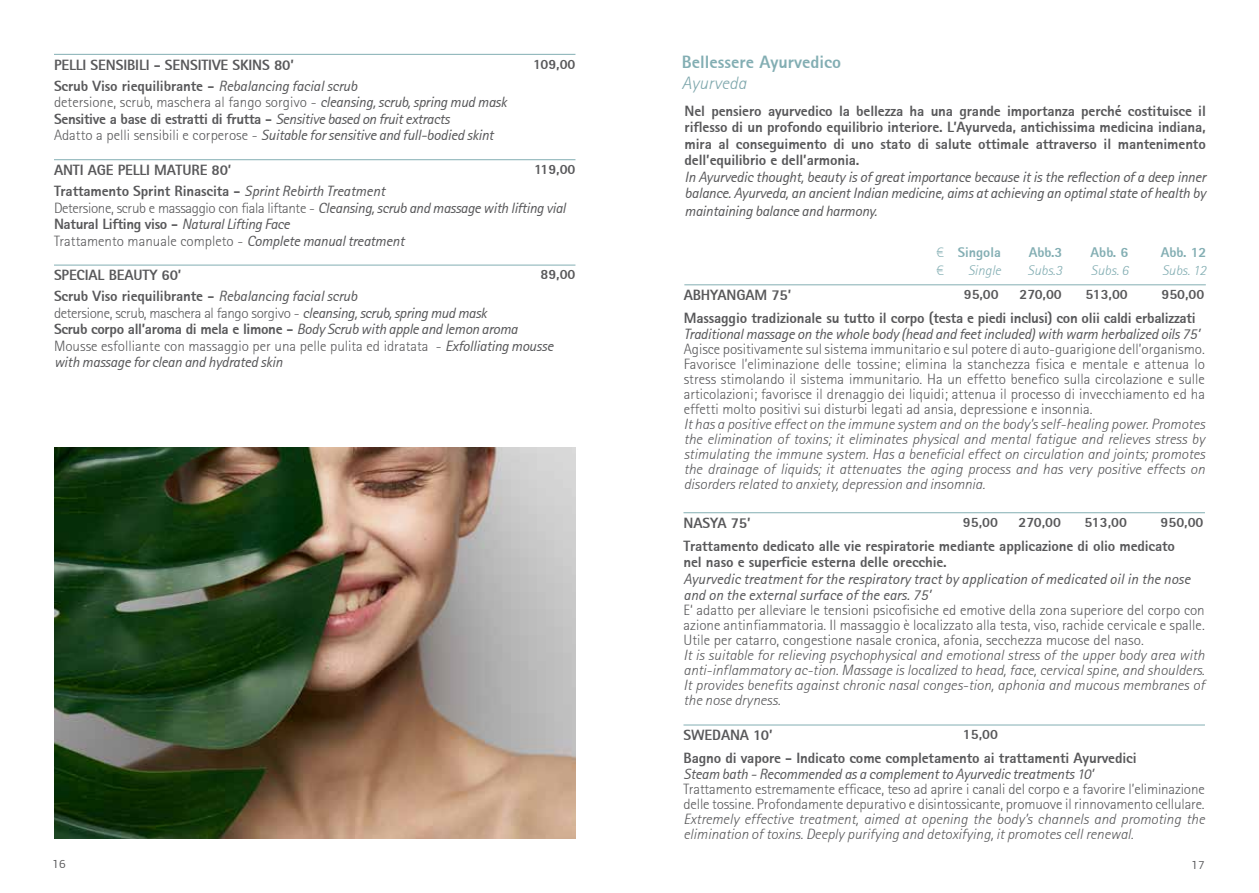
<style>
.page{position:relative;width:1259px;height:893px;background:#fff}
.page>*{position:absolute;margin:0;border:0;box-sizing:border-box;transform-origin:0 0}
.t1{font:800 18px "Rotis Sans Serif 75";color:#83aeb3}
.t2{font:italic 300 18px "Rotis Sans Serif 46";color:#7ea7ac}
.t3{font:300 15px/15px "Rotis Sans Serif 45";letter-spacing:-.01em;color:#58585a;text-align:justify}
.t4{font:800 15px/22.5px "Rotis Sans Serif 75";letter-spacing:-.01em;color:#58585a}
.t5{font:italic 300 15px/15px "Rotis Sans Serif 46";color:#58585a;text-align:justify}
.t6{font:italic 15px/16.5px "Rotis Sans Serif 56";letter-spacing:-.02em;color:#58585a}
.t7{font:italic 15px/16.5px "Rotis Sans Serif 56";color:#58585a}
.t8{font:800 14.25px "Rotis Sans Serif 75";color:#58585a}
.t9{font:italic 300 14.25px "Rotis Sans Serif 46";color:#83aeb3}
.t10{font:800 14.25px "Rotis Sans Serif 75";color:#83aeb3}
.t11{font:300 14.25px "PF Agora Sans Pro";color:#83aeb3}
.t12{font:12px "PF Agora Sans Pro";color:#58585a}
.s1{font-family:"Rotis Sans Serif 56";font-weight:400;font-style:italic}
.s2{font-family:"Rotis Sans Serif 45";font-weight:300;font-style:normal}
.s3{font-family:"PF Agora Sans Pro";font-weight:300}
</style>
<div class="page">
<hr style="left:684px;top:284px;width:521px;height:1px;background:#83aeb3">
<hr style="left:683px;top:512px;width:522px;height:1px;background:#83aeb3">
<hr style="left:683px;top:725px;width:522px;height:1px;background:#83aeb3">
<hr style="left:54px;top:54px;width:521px;height:1px;background:#83aeb3">
<hr style="left:54px;top:159px;width:521px;height:1px;background:#83aeb3">
<hr style="left:54px;top:265px;width:521px;height:1px;background:#83aeb3">
<img style="left:54px;top:447px;width:521px;height:392px">
<p class="t4" style="left:54px;top:54px;width:305px;line-height:21px">PELLI SENSIBILI - SENSITIVE SKINS 80’<br>Scrub Viso riequilibrante - <span class="s1">Rebalancing facial scrub</span></p>
<p class="t3" style="left:54px;top:95px;width:454px">detersione, scrub, maschera al fango sorgivo - <span class="s1">cleansing, scrub, spring mud mask</span></p>
<p class="t4" style="left:54px;top:107px;width:397px">Sensitive a base di estratti di frutta - <span class="s1">Sensitive based on fruit extracts</span></p>
<p class="t6" style="left:54px;top:127px;width:441px"><span class="s2">Adatto a pelli sensibili e corperose -</span> Suitable for sensitive and full-bodied skint</p>
<p class="t8" style="left:533px;top:55px;width:44px">109,00</p>
<p class="t4" style="left:54px;top:159px;width:332px;line-height:21px">ANTI AGE PELLI MATURE 80’<br>Trattamento Sprint Rinascita - <span class="s1">Sprint Rebirth Treatment</span></p>
<p class="t3" style="left:54px;top:200px;width:513px">Detersione, scrub e massaggio con fiala liftante - <span class="s1">Cleansing, scrub and massage with lifting vial</span></p>
<p class="t4" style="left:54px;top:213px;width:237px">Natural Lifting viso - <span class="s1">Natural Lifting Face</span></p>
<p class="t3" style="left:54px;top:233px;width:352px">Trattamento manuale completo - <span class="s1">Complete manual treatment</span></p>
<p class="t8" style="left:534px;top:160px;width:43px">119,00</p>
<p class="t4" style="left:54px;top:265px;width:305px;line-height:21px">SPECIAL BEAUTY 60’<br>Scrub Viso riequilibrante - <span class="s1">Rebalancing facial scrub</span></p>
<p class="t3" style="left:54px;top:305px;width:434px">detersione, scrub, maschera al fango sorgivo - <span class="s1">cleansing, scrub, spring mud mask</span></p>
<p class="t4" style="left:54px;top:318px;width:465px">Scrub corpo all’aroma di mela e limone - <span class="s1">Body Scrub with apple and lemon aroma</span></p>
<p class="t3" style="left:54px;top:338px;width:501px">Mousse esfolliante con massaggio per una pelle pulita ed idratata - <span class="s1">Exfolliating mousse</span></p>
<p class="t6" style="left:54px;top:354px;width:230px">with massage for clean and hydrated skin</p>
<p class="t8" style="left:540px;top:265px;width:36px">89,00</p>
<p class="t1" style="left:682px;top:50px;width:161px">Bellessere Ayurvedico</p>
<p class="t2" style="left:682px;top:73px;width:66px">Ayurveda</p>
<p class="t4" style="left:684px;top:102px;width:523px;line-height:16.5px;text-align:justify">Nel pensiero ayurvedico la bellezza ha una grande importanza perché costituisce il riflesso di un profondo equilibrio interiore. L’Ayurveda, antichissima medicina indiana, mira al conseguimento di uno stato di salute ottimale attraverso il mantenimento dell’equilibrio e dell’armonia.</p>
<p class="t6" style="left:684px;top:169px;width:523px">In Ayurvedic thought, beauty is of great importance because it is the reflection of a deep inner balance. Ayurveda, an ancient Indian medicine, aims at achieving an optimal state of health by</p>
<p class="t6" style="left:684px;top:203px;width:194px">maintaining balance and harmony.</p>
<p class="t10" style="left:936px;top:243px;width:66px"><span class="s3">€</span> Singola</p>
<p class="t10" style="left:1028px;top:243px;width:35px">Abb.3</p>
<p class="t10" style="left:1090px;top:243px;width:39px">Abb. 6</p>
<p class="t10" style="left:1160px;top:243px;width:47px">Abb. 12</p>
<p class="t11" style="left:936px;top:262px;width:9px">€</p>
<p class="t9" style="left:968px;top:262px;width:34px">Single</p>
<p class="t9" style="left:1027px;top:262px;width:36px">Subs.3</p>
<p class="t9" style="left:1091px;top:262px;width:39px">Subs. 6</p>
<p class="t9" style="left:1162px;top:262px;width:46px">Subs. 12</p>
<p class="t4" style="left:684px;top:284px;width:513px">ABHYANGAM 75’<br>Massaggio tradizionale su tutto il corpo (testa e piedi inclusi) con olii caldi erbalizzati</p>
<p class="t6" style="left:684px;top:326px;width:517px">Traditional massage on the whole body (head and feet included) with warm herbalized oils 75’</p>
<p class="t3" style="left:684px;top:342px;width:523px">Agisce positivamente sul sistema immunitario e sul potere di auto-guarigione dell’organismo.<br>Favorisce l’eliminazione delle tossine; elimina la stanchezza fisica e mentale e attenua lo stress stimolando il sistema immunitario. Ha un effetto benefico sulla circolazione e sulle articolazioni; favorisce il drenaggio dei liquidi; attenua il processo di invecchiamento ed ha effetti molto positivi sui disturbi legati ad ansia, depressione e insonnia.</p>
<p class="t5" style="left:684px;top:417px;width:523px">It has a positive effect on the immune system and on the body’s self-healing power. Promotes the elimination of toxins; it eliminates physical and mental fatigue and relieves stress by stimulating the immune system. Has a beneficial effect on circulation and joints; promotes the drainage of liquids; it attenuates the aging process and has very positive effects on disorders related to anxiety, depression and insomnia.</p>
<p class="t8" style="left:963px;top:285px;width:36px">95,00</p>
<p class="t8" style="left:1019px;top:285px;width:44px">270,00</p>
<p class="t8" style="left:1085px;top:285px;width:44px">513,00</p>
<p class="t8" style="left:1161px;top:285px;width:44px">950,00</p>
<p class="t4" style="left:683px;top:512px;width:493px">NASYA 75’<br>Trattamento dedicato alle vie respiratorie mediante applicazione di olio medicato</p>
<p class="t4" style="left:683px;top:551px;width:265px">nel naso e superficie esterna delle orecchie.</p>
<p class="t7" style="left:683px;top:570px;width:508px">Ayurvedic treatment for the respiratory tract by application of medicated oil in the nose and on the external surface of the ears. 75’</p>
<p class="t3" style="left:683px;top:602px;width:523px">E‘ adatto per alleviare le tensioni psicofisiche ed emotive della zona superiore del corpo con azione antinfiammatoria. Il massaggio è localizzato alla testa, viso, rachide cervicale e spalle.<br>Utile per catarro, congestione nasale cronica, afonia, secchezza mucose del naso.</p>
<p class="t5" style="left:683px;top:648px;width:523px">It is suitable for relieving psychophysical and emotional stress of the upper body area with anti-inflammatory ac-tion. Massage is localized to head, face, cervical spine, and shoulders.<br>It provides benefits against chronic nasal conges-tion, aphonia and mucous membranes of the nose dryness.</p>
<p class="t8" style="left:963px;top:513px;width:36px">95,00</p>
<p class="t8" style="left:1018px;top:513px;width:44px">270,00</p>
<p class="t8" style="left:1084px;top:513px;width:44px">513,00</p>
<p class="t8" style="left:1160px;top:513px;width:44px">950,00</p>
<p class="t4" style="left:683px;top:724px;width:454px">SWEDANA 10’<br>Bagno di vapore - Indicato come completamento ai trattamenti Ayurvedici</p>
<p class="t6" style="left:683px;top:766px;width:412px">Steam bath - Recommended as a complement to Ayurvedic treatments 10’</p>
<p class="t3" style="left:683px;top:782px;width:523px">Trattamento estremamente efficace, teso ad aprire i canali del corpo e a favorire l’eliminazione delle tossine. Profondamente depurativo e disintossicante, promuove il rinnovamento cellulare.</p>
<p class="t5" style="left:683px;top:812px;width:523px">Extremely effective treatment, aimed at opening the body’s channels and promoting the elimination of toxins. Deeply purifying and detoxifying, it promotes cell renewal.</p>
<p class="t8" style="left:963px;top:725px;width:36px">15,00</p>
<p class="t12" style="left:52px;top:857px;width:15px">16</p>
<p class="t12" style="left:1191px;top:858px;width:15px">17</p>
</div>
